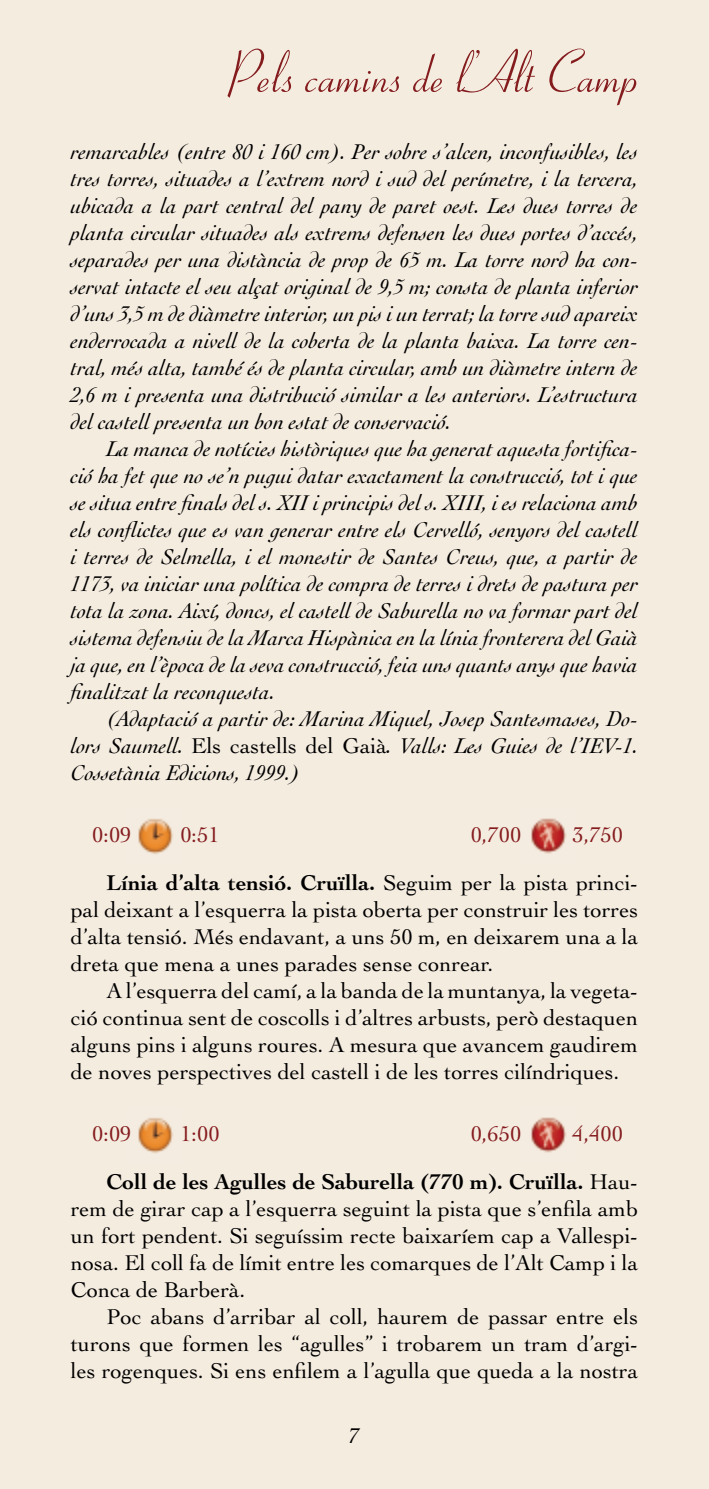
<style>
.page{position:relative;width:709px;height:1489px;background:#fff}
.page>*{position:absolute;margin:0;border:0;box-sizing:border-box;transform-origin:0 0}
.t1{font:60px "Coronet";color:#841c1e}
.t2{font:italic 22.5px/27px "Cochin";color:#000;text-align:justify}
.t3{font:22.5px/27px "Cochin";color:#000;text-align:justify}
.t4{font:700 22.5px/48.2px "Cochin";color:#000}
.t5{font:22.5px "Cochin";color:#841c1e}
.s1{font-style:normal}
.s2{font-weight:400;color:#841c1e}
.s3{font-weight:400}
</style>
<div class="page">
<div style="left:0;top:0;width:709px;height:1488px;background:#f5ece0"></div>
<img style="left:520px;top:807px;width:55px;height:55px">
<img style="left:127px;top:807px;width:56px;height:56px">
<img style="left:520px;top:1106px;width:55px;height:55px">
<img style="left:127px;top:1106px;width:56px;height:55px">
<h1 class="t1" style="left:227px;top:36px;width:412px">Pels camins de l’Alt Camp</h1>
<p class="t2" style="left:71px;top:138px;width:568px">remarcables (entre 80 i 160 cm). Per sobre s’alcen, inconfusibles, les tres torres, situades a l’extrem nord i sud del perímetre, i la tercera, ubicada a la part central del pany de paret oest. Les dues torres de planta circular situades als extrems defensen les dues portes d’accés, separades per una distància de prop de 65 m. La torre nord ha con&shy;servat intacte el seu alçat original de 9,5 m; consta de planta inferior d’uns 3,5 m de diàmetre interior, un pis i un terrat; la torre sud apareix enderrocada a nivell de la coberta de la planta baixa. La torre cen&shy;tral, més alta, també és de planta circular, amb un diàmetre intern de 2,6 m i presenta una distribució similar a les anteriors. L’estructura del castell presenta un bon estat de conservació.</p>
<p class="t2" style="left:71px;top:435px;width:569px;text-indent:35px">La manca de notícies històriques que ha generat aquesta fortifica&shy;ció ha fet que no se’n pugui datar exactament la construcció, tot i que se situa entre finals del s. XII i principis del s. XIII, i es relaciona amb els conflictes que es van generar entre els Cervelló, senyors del castell i terres de Selmella, i el monestir de Santes Creus, que, a partir de 1173, va iniciar una política de compra de terres i drets de pastura per tota la zona. Així, doncs, el castell de Saburella no va formar part del sistema defensiu de la Marca Hispànica en la línia fronterera del Gaià ja que, en l’època de la seva construcció, feia uns quants anys que havia finalitzat la reconquesta.</p>
<p class="t2" style="left:71px;top:705px;width:568px;text-indent:35px">(Adaptació a partir de: Marina Miquel, Josep Santesmases, Do&shy;lors Saumell. <span class="s1">Els castells del Gaià</span>. Valls: Les Guies de l’IEV-1.<br>Cossetània Edicions, 1999.)</p>
<p class="t4" style="left:106px;top:810px;width:533px;text-indent:466px"><span class="s2">3,750<br></span>Línia d’alta tensió. Cruïlla. <span class="s3">Seguim per la pista princi-</span></p>
<p class="t3" style="left:71px;top:896px;width:569px">pal deixant a l’esquerra la pista oberta per construir les torres d’alta tensió. Més endavant, a uns 50 m, en deixarem una a la dreta que mena a unes parades sense conrear.</p>
<p class="t3" style="left:71px;top:977px;width:568px;text-indent:35px">A l’esquerra del camí, a la banda de la muntanya, la vegeta&shy;ció continua sent de coscolls i d’altres arbusts, però destaquen alguns pins i alguns roures. A mesura que avancem gaudirem de noves perspectives del castell i de les torres cilíndriques.</p>
<p class="t5" style="left:92px;top:822px;width:41px">0:09</p>
<p class="t5" style="left:180px;top:821px;width:41px">0:51</p>
<p class="t5" style="left:470px;top:821px;width:52px">0,700</p>
<p class="t4" style="left:106px;top:1109px;width:533px;text-indent:466px"><span class="s2">4,400<br></span>Coll de les Agulles de Saburella (770 m). Cruïlla. <span class="s3">Hau-</span></p>
<p class="t3" style="left:71px;top:1195px;width:568px">rem de girar cap a l’esquerra seguint la pista que s’enfila amb un fort pendent. Si seguíssim recte baixaríem cap a Vallespi&shy;nosa. El coll fa de límit entre les comarques de l’Alt Camp i la Conca de Barberà.</p>
<p class="t3" style="left:71px;top:1303px;width:568px;text-indent:35px">Poc abans d’arribar al coll, haurem de passar entre els turons que formen les “agulles” i trobarem un tram d’argi&shy;les rogenques. Si ens enfilem a l’agulla que queda a la nostra</p>
<p class="t5" style="left:92px;top:1120px;width:41px">0:09</p>
<p class="t5" style="left:180px;top:1120px;width:41px">1:00</p>
<p class="t5" style="left:470px;top:1120px;width:52px">0,650</p>
</div>
